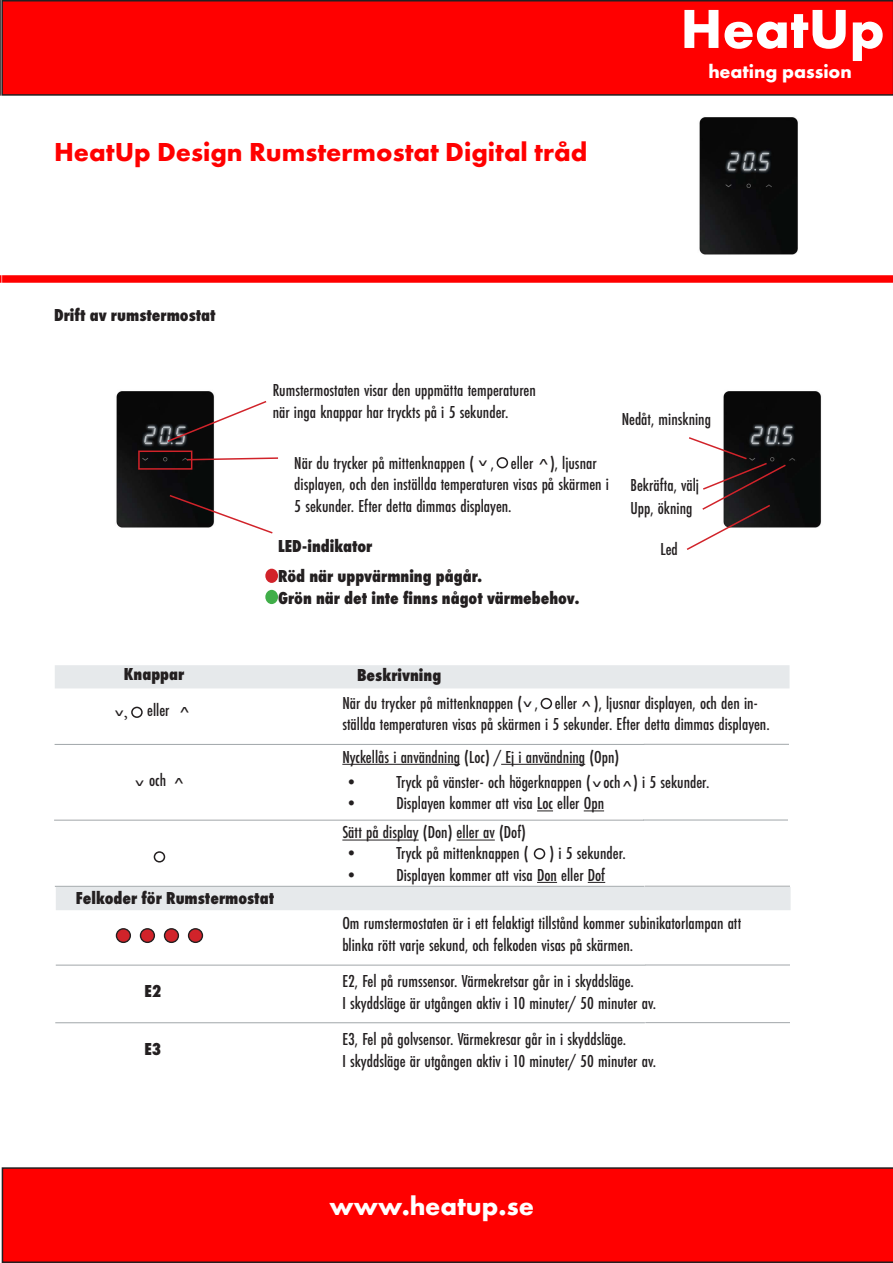
<style>
.page{position:relative;width:893px;height:1263px;background:#fff}
.page>*{position:absolute;margin:0;border:0;box-sizing:border-box;transform-origin:0 0}
.t1{font:700 57px "Futura PT";color:#fff}
.t2{font:700 27px "Futura PT";color:#f00}
.t3{font:700 27px "Futura PT";color:#fff}
.t4{font:700 19.5px "Futura PT";color:#fff}
.t5{font:500 18px/21.6px "Futura PT Cond";color:#231f20}
.t6{font:800 18px "Futura PT Cond";color:#231f20}
.t7{font:18px "Minion Pro";color:#231f20}
</style>
<div class="page">
<svg style="left:0;top:0;width:1px;height:96px"></svg>
<svg style="left:0;top:275px;width:2px;height:8px"></svg>
<div style="left:1px;top:0;width:892px;height:96px;background:#f00"></div>
<div style="left:2px;top:275px;width:891px;height:8px;background:#f00"></div>
<div style="left:2px;top:1167px;width:891px;height:96px;background:#f00"></div>
<img style="left:699px;top:117px;width:99px;height:138px">
<img style="left:116px;top:391px;width:98px;height:137px">
<svg style="left:166px;top:400px;width:101px;height:43px"></svg>
<svg style="left:168px;top:494px;width:105px;height:40px"></svg>
<div style="left:265px;top:569px;width:13px;height:14px;background:#d1232a;border-radius:50%"></div>
<div style="left:265px;top:590px;width:13px;height:14px;background:#40ae49;border-radius:50%"></div>
<svg style="left:186px;top:457px;width:92px;height:4px"></svg>
<div style="left:138px;top:450px;width:54px;height:20px;border:2px solid #d1232a"></div>
<div style="left:497px;top:457px;width:11px;height:11px;border:2px solid #231f20;border-radius:50%"></div>
<img style="left:723px;top:391px;width:99px;height:137px">
<svg style="left:686px;top:436px;width:101px;height:114px"></svg>
<hr style="left:55px;top:744px;width:589px;height:1px;background:#a1a6a9">
<hr style="left:644px;top:744px;width:144px;height:1px;background:#a1a6a9">
<div style="left:55px;top:665px;width:734px;height:23px;background:#e6e9eb"></div>
<hr style="left:54px;top:820px;width:590px;height:1px;background:#a1a6a9">
<hr style="left:643px;top:820px;width:144px;height:1px;background:#a1a6a9">
<hr style="left:55px;top:886px;width:589px;height:1px;background:#a1a6a9">
<hr style="left:56px;top:965px;width:589px;height:1px;background:#a1a6a9">
<hr style="left:645px;top:965px;width:144px;height:1px;background:#a1a6a9">
<hr style="left:55px;top:1022px;width:590px;height:1px;background:#a1a6a9">
<hr style="left:645px;top:1022px;width:145px;height:1px;background:#a1a6a9">
<div style="left:116px;top:929px;width:14px;height:13px;background:#d1232a;border-radius:50%"></div>
<div style="left:116px;top:928px;width:15px;height:15px;border:1px solid #231f20;border-radius:50%"></div>
<div style="left:131px;top:707px;width:12px;height:11px;border:2px solid #231f20;border-radius:50%"></div>
<div style="left:541px;top:698px;width:11px;height:11px;border:2px solid #231f20;border-radius:50%"></div>
<svg style="left:537px;top:810px;width:16px;height:1px"></svg>
<svg style="left:584px;top:810px;width:20px;height:1px"></svg>
<hr style="left:342px;top:764px;width:118px;height:1px;background:#231f20">
<hr style="left:501px;top:764px;width:84px;height:1px;background:#231f20">
<hr style="left:342px;top:839px;width:77px;height:1px;background:#231f20">
<hr style="left:457px;top:839px;width:38px;height:1px;background:#231f20">
<svg style="left:56px;top:882px;width:735px;height:28px;background:#e6e9eb"></svg>
<div style="left:154px;top:851px;width:11px;height:11px;border:2px solid #231f20;border-radius:50%"></div>
<svg style="left:189px;top:929px;width:13px;height:13px"></svg>
<div style="left:188px;top:928px;width:15px;height:15px;border:1px solid #231f20;border-radius:50%"></div>
<svg style="left:165px;top:929px;width:13px;height:13px"></svg>
<div style="left:164px;top:928px;width:15px;height:15px;border:1px solid #231f20;border-radius:50%"></div>
<div style="left:140px;top:929px;width:14px;height:13px;background:#d1232a;border-radius:50%"></div>
<div style="left:140px;top:928px;width:15px;height:15px;border:1px solid #231f20;border-radius:50%"></div>
<div style="left:534px;top:848px;width:11px;height:11px;border:2px solid #231f20;border-radius:50%"></div>
<p class="t2" style="left:54px;top:134px;width:535px">HeatUp Design Rumstermostat Digital tråd</p>
<p class="t1" style="left:680px;top:-8px;width:206px">HeatUp</p>
<p class="t4" style="left:708px;top:59px;width:145px">heating passion</p>
<p class="t6" style="left:54px;top:304px;width:163px">Drift av rumstermostat</p>
<p class="t5" style="left:273px;top:379px;width:265px">Rumstermostaten visar den uppmätta temperaturen när inga knappar har tryckts på i 5 sekunder.</p>
<p class="t5" style="left:294px;top:452px;width:316px">När du trycker på mittenknappen ( , eller ), ljusnar displayen, och den inställda temperaturen visas på skärmen i<br>5 sekunder. Efter detta dimmas displayen.</p>
<p class="t5" style="left:487px;top:471px;width:10px;rotate:-180deg">^</p>
<p class="t5" style="left:539px;top:454px;width:10px">^</p>
<p class="t6" style="left:278px;top:535px;width:96px">LED-indikator</p>
<p class="t6" style="left:278px;top:566px;width:206px">Röd när uppvärmning pågår.</p>
<p class="t6" style="left:278px;top:587px;width:303px">Grön när det inte finns något värmebehov.</p>
<p class="t5" style="left:622px;top:408px;width:91px">Nedåt, minskning</p>
<p class="t5" style="left:630px;top:474px;width:70px">Bekräfta, välj</p>
<p class="t5" style="left:630px;top:497px;width:63px">Upp, ökning</p>
<p class="t5" style="left:660px;top:538px;width:19px">Led</p>
<p class="t6" style="left:124px;top:663px;width:62px">Knappar</p>
<p class="t6" style="left:357px;top:664px;width:86px">Beskrivning</p>
<p class="t5" style="left:342px;top:692px;width:429px">När du trycker på mittenknappen ( , eller ), ljusnar displayen, och den in&shy;ställda temperaturen visas på skärmen i 5 sekunder. Efter detta dimmas displayen.</p>
<p class="t5" style="left:532px;top:712px;width:10px;rotate:-180deg">^</p>
<p class="t5" style="left:582px;top:696px;width:10px">^</p>
<p class="t5" style="left:124px;top:721px;width:10px;rotate:-180deg">^</p>
<p class="t5" style="left:147px;top:700px;width:24px">eller</p>
<p class="t5" style="left:180px;top:702px;width:10px">^</p>
<p class="t7" style="left:124px;top:700px;width:6px">,</p>
<p class="t5" style="left:149px;top:769px;width:19px">och</p>
<p class="t5" style="left:144px;top:791px;width:10px;rotate:-180deg">^</p>
<p class="t5" style="left:175px;top:773px;width:10px">^</p>
<p class="t6" style="left:76px;top:887px;width:200px">Felkoder för Rumstermostat</p>
<p class="t6" style="left:144px;top:980px;width:18px">E2</p>
<p class="t6" style="left:144px;top:1038px;width:18px">E3</p>
<p class="t5" style="left:342px;top:746px;width:278px">Nyckellås i användning (Loc) / Ej i användning (Opn)</p>
<p class="t5" style="left:601px;top:792px;width:10px;rotate:-180deg">^</p>
<p class="t5" style="left:623px;top:776px;width:10px">^</p>
<p class="t5" style="left:342px;top:821px;width:185px">Sätt på display (Don) eller av (Dof)</p>
<p class="t5" style="left:342px;top:842px;width:285px">• Tryck på mittenknappen ( ) i 5 sekunder.</p>
<p class="t5" style="left:342px;top:864px;width:264px">• Displayen kommer att visa Don eller Dof</p>
<p class="t5" style="left:342px;top:771px;width:368px">• Tryck på vänster- och högerknappen ( och ) i 5 sekunder.</p>
<p class="t5" style="left:342px;top:792px;width:263px">• Displayen kommer att visa Loc eller Opn</p>
<p class="t5" style="left:342px;top:912px;width:400px">Om rumstermostaten är i ett felaktigt tillstånd kommer subinikatorlampan att blinka rött varje sekund, och felkoden visas på skärmen.</p>
<p class="t5" style="left:342px;top:970px;width:293px">E2, Fel på rumssensor. Värmekretsar går in i skyddsläge.</p>
<p class="t5" style="left:342px;top:992px;width:315px">I skyddsläge är utgången aktiv i 10 minuter/ 50 minuter av.</p>
<p class="t5" style="left:342px;top:1028px;width:285px">E3, Fel på golvsensor. Värmekresar går in i skyddsläge.</p>
<p class="t5" style="left:342px;top:1050px;width:315px">I skyddsläge är utgången aktiv i 10 minuter/ 50 minuter av.</p>
<p class="t3" style="left:329px;top:1189px;width:206px">www.heatup.se</p>
</div>
